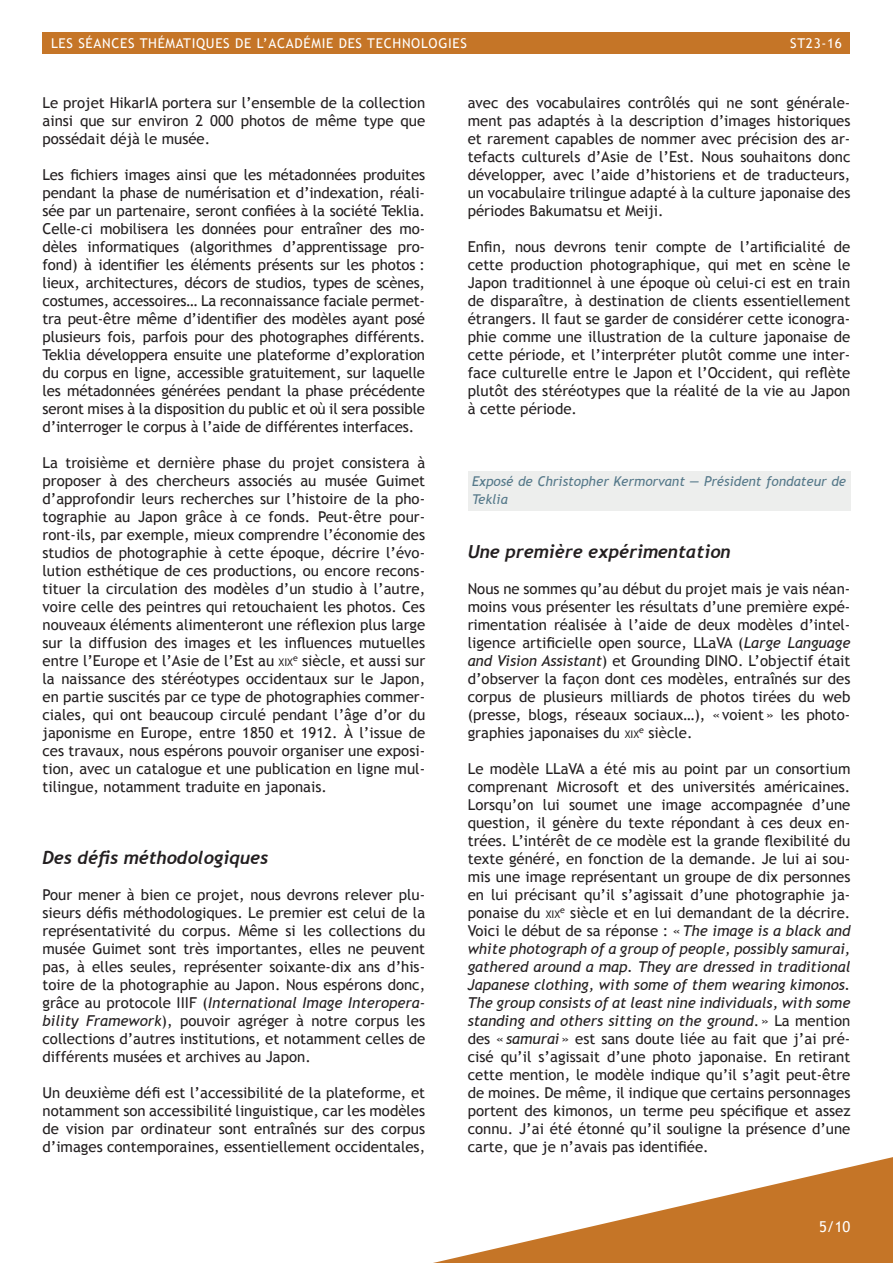
<style>
.page{position:relative;width:893px;height:1263px;background:#fff}
.page>*{position:absolute;margin:0;border:0;box-sizing:border-box;transform-origin:0 0}
.t1{font:italic 700 18px "Trebuchet";color:#231f20}
.t2{font:15px/18px "Trebuchet MS";color:#231f20;text-align:justify}
.t3{font:15px "Trebuchet MS";color:#fff}
.t4{font:italic 13.5px/18px "Trebuchet MS";color:#56798a}
.t5{font:13.5px "Trebuchet MS";letter-spacing:.05em;color:#fff}
.s1{font-size:10.5px}
.s2{font-style:italic}
</style>
<div class="page">
<svg style="left:433px;top:1157px;width:460px;height:106px"></svg>
<div style="left:43px;top:33px;width:807px;height:21px;background:#c57527"></div>
<div style="left:468px;top:472px;width:382px;height:39px;background:#edeeed"></div>
<p class="t5" style="left:51px;top:36px;width:417px">LES SÉANCES THÉMATIQUES DE L’ACADÉMIE DES TECHNOLOGIES</p>
<p class="t5" style="left:790px;top:36px;width:53px">ST23-16</p>
<p class="t2" style="left:43px;top:94px;width:384px">Le projet HikarIA portera sur l’ensemble de la collection ainsi que sur environ 2 000 photos de même type que possédait déjà le musée.</p>
<p class="t2" style="left:43px;top:166px;width:384px">Les fichiers images ainsi que les métadonnées produites pendant la phase de numérisation et d’indexation, réali&shy;sée par un partenaire, seront confiées à la société Teklia.<br>Celle-ci mobilisera les données pour entraîner des mo&shy;dèles informatiques (algorithmes d’apprentissage pro&shy;fond) à identifier les éléments présents sur les photos : lieux, architectures, décors de studios, types de scènes, costumes, accessoires… La reconnaissance faciale permet&shy;tra peut-être même d’identifier des modèles ayant posé plusieurs fois, parfois pour des photographes différents.<br>Teklia développera ensuite une plateforme d’exploration du corpus en ligne, accessible gratuitement, sur laquelle les métadonnées générées pendant la phase précédente seront mises à la disposition du public et où il sera possible d’interroger le corpus à l’aide de différentes interfaces.</p>
<p class="t2" style="left:43px;top:454px;width:384px">La troisième et dernière phase du projet consistera à proposer à des chercheurs associés au musée Guimet d’approfondir leurs recherches sur l’histoire de la pho&shy;tographie au Japon grâce à ce fonds. Peut-être pour&shy;ront-ils, par exemple, mieux comprendre l’économie des studios de photographie à cette époque, décrire l’évo&shy;lution esthétique de ces productions, ou encore recons&shy;tituer la circulation des modèles d’un studio à l’autre, voire celle des peintres qui retouchaient les photos. Ces nouveaux éléments alimenteront une réflexion plus large sur la diffusion des images et les influences mutuelles entre l’Europe et l’Asie de l’Est au <span class="s1">XIX</span><sup>e</sup> siècle, et aussi sur la naissance des stéréotypes occidentaux sur le Japon, en partie suscités par ce type de photographies commer&shy;ciales, qui ont beaucoup circulé pendant l’âge d’or du japonisme en Europe, entre 1850 et 1912. À l’issue de ces travaux, nous espérons pouvoir organiser une exposi&shy;tion, avec un catalogue et une publication en ligne mul&shy;tilingue, notamment traduite en japonais.</p>
<p class="t1" style="left:43px;top:847px;width:227px">Des défis méthodologiques</p>
<p class="t2" style="left:43px;top:886px;width:384px">Pour mener à bien ce projet, nous devrons relever plu&shy;sieurs défis méthodologiques. Le premier est celui de la représentativité du corpus. Même si les collections du musée Guimet sont très importantes, elles ne peuvent pas, à elles seules, représenter soixante-dix ans d’his&shy;toire de la photographie au Japon. Nous espérons donc, grâce au protocole IIIF (<span class="s2">International Image Interopera&shy;bility Framework</span>), pouvoir agréger à notre corpus les collections d’autres institutions, et notamment celles de différents musées et archives au Japon.</p>
<p class="t2" style="left:43px;top:1084px;width:384px">Un deuxième défi est l’accessibilité de la plateforme, et notamment son accessibilité linguistique, car les modèles de vision par ordinateur sont entraînés sur des corpus d’images contemporaines, essentiellement occidentales,</p>
<p class="t2" style="left:468px;top:94px;width:384px">avec des vocabulaires contrôlés qui ne sont générale&shy;ment pas adaptés à la description d’images historiques et rarement capables de nommer avec précision des ar&shy;tefacts culturels d’Asie de l’Est. Nous souhaitons donc développer, avec l’aide d’historiens et de traducteurs, un vocabulaire trilingue adapté à la culture japonaise des périodes Bakumatsu et Meiji.</p>
<p class="t2" style="left:468px;top:238px;width:384px">Enfin, nous devrons tenir compte de l’artificialité de cette production photographique, qui met en scène le Japon traditionnel à une époque où celui-ci est en train de disparaître, à destination de clients essentiellement étrangers. Il faut se garder de considérer cette iconogra&shy;phie comme une illustration de la culture japonaise de cette période, et l’interpréter plutôt comme une inter&shy;face culturelle entre le Japon et l’Occident, qui reflète plutôt des stéréotypes que la réalité de la vie au Japon à cette période.</p>
<p class="t4" style="left:472px;top:472px;width:376px">Exposé de Christopher Kermorvant — Président fondateur de<br>Teklia</p>
<p class="t1" style="left:468px;top:541px;width:264px">Une première expérimentation</p>
<p class="t2" style="left:468px;top:580px;width:384px">Nous ne sommes qu’au début du projet mais je vais néan&shy;moins vous présenter les résultats d’une première expé&shy;rimentation réalisée à l’aide de deux modèles d’intel&shy;ligence artificielle open source, LLaVA (<span class="s2">Large Language and Vision Assistant</span>) et Grounding DINO. L’objectif était d’observer la façon dont ces modèles, entraînés sur des corpus de plusieurs milliards de photos tirées du web (presse, blogs, réseaux sociaux…), «voient» les photo&shy;graphies japonaises du <span class="s1">XIX</span><sup>e</sup> siècle.</p>
<p class="t2" style="left:468px;top:760px;width:384px">Le modèle LLaVA a été mis au point par un consortium comprenant Microsoft et des universités américaines.<br>Lorsqu’on lui soumet une image accompagnée d’une question, il génère du texte répondant à ces deux en&shy;trées. L’intérêt de ce modèle est la grande flexibilité du texte généré, en fonction de la demande. Je lui ai sou&shy;mis une image représentant un groupe de dix personnes en lui précisant qu’il s’agissait d’une photographie ja&shy;ponaise du <span class="s1">XIX</span><sup>e</sup> siècle et en lui demandant de la décrire.<br>Voici le début de sa réponse : «<span class="s2">The image is a black and white photograph of a group of people, possibly samurai, gathered around a map. They are dressed in traditional Japanese clothing, with some of them wearing kimonos.<br>The group consists of at least nine individuals, with some standing and others sitting on the ground</span>.» La mention des «<span class="s2">samurai</span>» est sans doute liée au fait que j’ai pré&shy;cisé qu’il s’agissait d’une photo japonaise. En retirant cette mention, le modèle indique qu’il s’agit peut-être de moines. De même, il indique que certains personnages portent des kimonos, un terme peu spécifique et assez connu. J’ai été étonné qu’il souligne la présence d’une carte, que je n’avais pas identifiée.</p>
<p class="t3" style="left:819px;top:1218px;width:33px">5/10</p>
</div>
